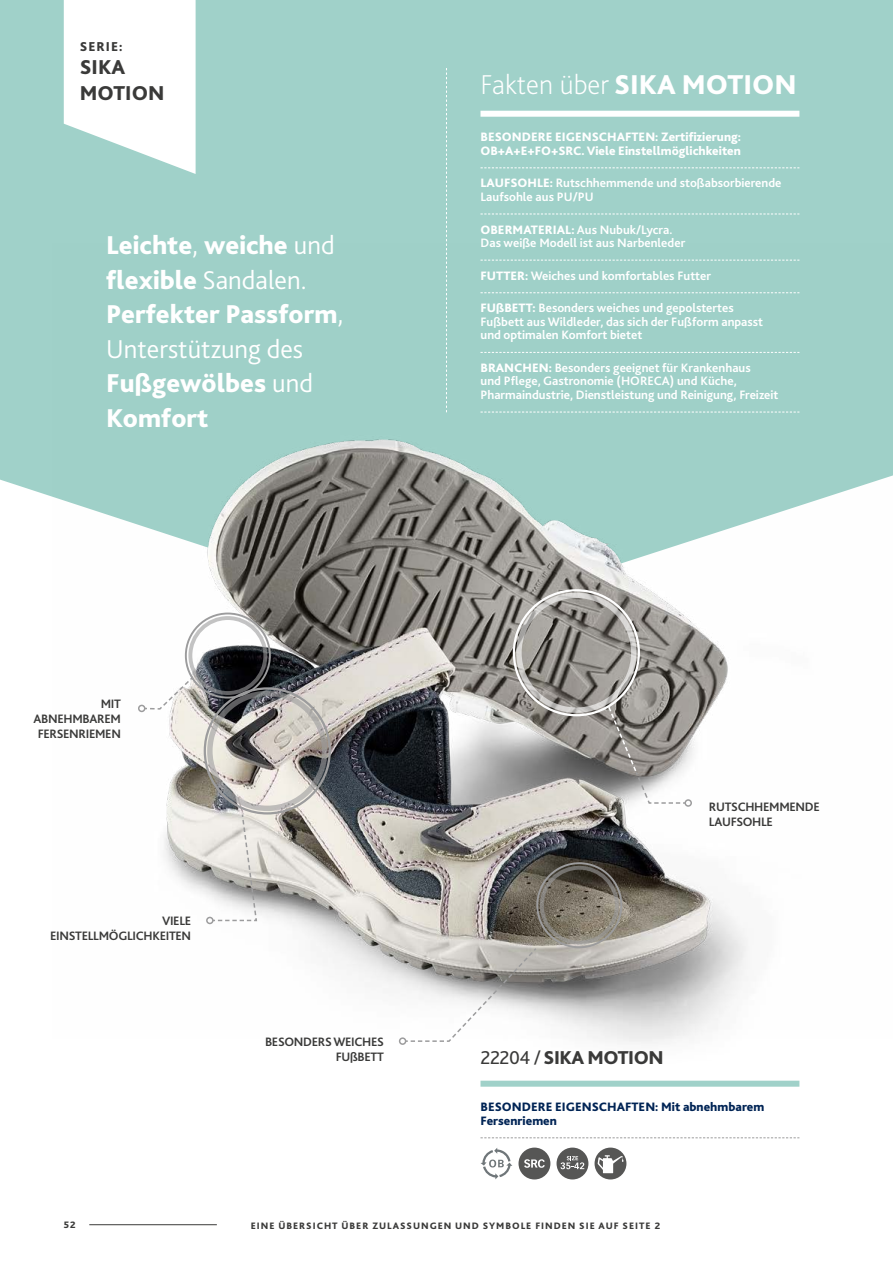
<style>
.page{position:relative;width:893px;height:1263px;background:#fff}
.page>*{position:absolute;margin:0;border:0;box-sizing:border-box;transform-origin:0 0}
.t1{font:200 28.5px "Bliss 2";color:#fff}
.t2{font:800 27px/34.5px "Bliss 2";color:#fff}
.t3{font:800 21px/25.5px "Bliss 2";color:#3a3a39}
.t4{font:800 19.5px "Bliss 2";letter-spacing:-.025em;color:#3a3a39}
.t5{font:800 13.5px "Bliss 2";letter-spacing:.075em;color:#3a3a39}
.t6{font:700 12.75px/13.5px "Bliss 2";color:#fff}
.t7{font:700 12.75px/15px "Bliss 2";letter-spacing:-.025em;color:#3a3a39;text-align:right}
.t8{font:800 12.75px/13.5px "Bliss 2";color:#fff}
.t9{font:800 12.75px/13.5px "Bliss 2";color:#002455}
.t10{font:800 9.75px "Bliss 2";letter-spacing:.1em;color:#3a3a39}
.s1{font-weight:300}
.s2{font-weight:800}
.s3{font-weight:400}
</style>
<div class="page">
<div style="left:0;top:0;width:893px;height:497px;background:#a0d1c9"></div>
<img style="left:53px;top:244px;width:840px;height:895px">
<hr style="left:89px;top:1224px;width:128px;height:1px;background:#3a3a39">
<svg style="left:446px;top:68px;width:1px;height:344px"></svg>
<div style="left:480px;top:111px;width:319px;height:6px;background:#fff"></div>
<svg style="left:480px;top:167px;width:319px;height:1px"></svg>
<svg style="left:480px;top:214px;width:319px;height:1px"></svg>
<svg style="left:480px;top:260px;width:319px;height:1px"></svg>
<svg style="left:480px;top:292px;width:319px;height:1px"></svg>
<svg style="left:480px;top:352px;width:319px;height:1px"></svg>
<svg style="left:480px;top:412px;width:319px;height:1px"></svg>
<div style="left:480px;top:1081px;width:319px;height:6px;background:#a0d1c9"></div>
<svg style="left:480px;top:1137px;width:319px;height:1px"></svg>
<svg style="left:480px;top:1148px;width:32px;height:31px"></svg>
<div style="left:518px;top:1147px;width:32px;height:32px;background:#565655;border-radius:50%"></div>
<svg style="left:524px;top:1159px;width:21px;height:9px"></svg>
<div style="left:556px;top:1147px;width:32px;height:32px;background:#565655;border-radius:50%"></div>
<svg style="left:560px;top:1156px;width:24px;height:13px"></svg>
<div style="left:595px;top:1147px;width:31px;height:32px;background:#565655;border-radius:50%"></div>
<svg style="left:597px;top:1155px;width:27px;height:18px"></svg>
<svg style="left:64px;top:0;width:132px;height:174px"></svg>
<div style="left:684px;top:799px;width:8px;height:8px;border:2px solid #9c9c9d;border-radius:50%"></div>
<svg style="left:607px;top:705px;width:80px;height:99px;background:#a29f9c"></svg>
<svg style="left:143px;top:676px;width:51px;height:34px"></svg>
<div style="left:138px;top:705px;width:7px;height:7px;border:2px solid #9c9c9d;border-radius:50%"></div>
<div style="left:207px;top:691px;width:120px;height:120px;border:5px solid #9c9c9d;border-radius:50%"></div>
<div style="left:516px;top:593px;width:120px;height:120px;border:5px solid #fff;border-radius:50%"></div>
<div style="left:536px;top:862px;width:86px;height:86px;border:2px solid #9c9c9d;border-radius:50%"></div>
<div style="left:540px;top:866px;width:79px;height:79px;border:4px solid #9c9c9d;border-radius:50%"></div>
<div style="left:185px;top:612px;width:86px;height:86px;border:2px solid #9c9c9d;border-radius:50%"></div>
<div style="left:188px;top:616px;width:79px;height:79px;border:4px solid #9c9c9d;border-radius:50%"></div>
<svg style="left:404px;top:946px;width:134px;height:97px"></svg>
<div style="left:399px;top:1037px;width:7px;height:8px;border:2px solid #9c9c9d;border-radius:50%"></div>
<svg style="left:211px;top:813px;width:47px;height:109px;background:#dbdad6"></svg>
<div style="left:206px;top:917px;width:8px;height:7px;border:2px solid #9c9c9d;border-radius:50%"></div>
<p class="t5" style="left:80px;top:38px;width:44px">SERIE:</p>
<h3 class="t3" style="left:80px;top:55px;width:86px">SIKA<br>MOTION</h3>
<h2 class="t2" style="left:106px;top:228px;width:238px">Leichte<span class="s1">,</span> weiche <span class="s1">und </span>flexible <span class="s1">Sandalen.<br></span>Perfekter Passform<span class="s1">,<br>Unterstützung des<br></span>Fußgewölbes <span class="s1">und<br></span>Komfort</h2>
<h1 class="t1" style="left:480px;top:67px;width:318px">Fakten über <span class="s2">SIKA MOTION</span></h1>
<p class="t8" style="left:480px;top:130px;width:262px">BESONDERE EIGENSCHAFTEN: Zertifizierung:<br>OB+A+E+FO+SRC. Viele Einstellmöglichkeiten</p>
<p class="t6" style="left:480px;top:176px;width:303px"><span class="s2">LAUFSOHLE:</span> Rutschhemmende und stoßabsorbierende<br>Laufsohle aus PU/PU</p>
<p class="t6" style="left:480px;top:222px;width:206px"><span class="s2">OBERMATERIAL:</span> Aus Nubuk/Lycra.<br>Das weiße Modell ist aus Narbenleder</p>
<p class="t6" style="left:480px;top:269px;width:232px"><span class="s2">FUTTER:</span> Weiches und komfortables Futter</p>
<p class="t6" style="left:480px;top:301px;width:284px"><span class="s2">FUßBETT:</span> Besonders weiches und gepolstertes<br>Fußbett aus Wildleder, das sich der Fußform anpasst und optimalen Komfort bietet</p>
<p class="t6" style="left:480px;top:361px;width:299px"><span class="s2">BRANCHEN:</span> Besonders geeignet für Krankenhaus<br>und Pflege, Gastronomie (HORECA) und Küche,<br>Pharmaindustrie, Dienstleistung und Reinigung, Freizeit</p>
<p class="t7" style="left:34px;top:696px;width:89px">MIT<br>ABNEHMBAREM<br>FERSENRIEMEN</p>
<p class="t7" style="left:50px;top:913px;width:143px">VIELE<br>EINSTELLMÖGLICHKEITEN</p>
<p class="t7" style="left:265px;top:1034px;width:120px">BESONDERS WEICHES<br>FUßBETT</p>
<p class="t7" style="left:709px;top:799px;width:112px;text-align:left">RUTSCHHEMMENDE<br>LAUFSOHLE</p>
<h3 class="t4" style="left:480px;top:1045px;width:185px"><span class="s3">22204 /</span> SIKA MOTION</h3>
<p class="t9" style="left:480px;top:1100px;width:285px">BESONDERE EIGENSCHAFTEN: Mit abnehmbarem<br>Fersenriemen</p>
<p class="t10" style="left:64px;top:1218px;width:13px">52</p>
<p class="t10" style="left:251px;top:1219px;width:411px">EINE ÜBERSICHT ÜBER ZULASSUNGEN UND SYMBOLE FINDEN SIE AUF SEITE 2</p>
</div>
